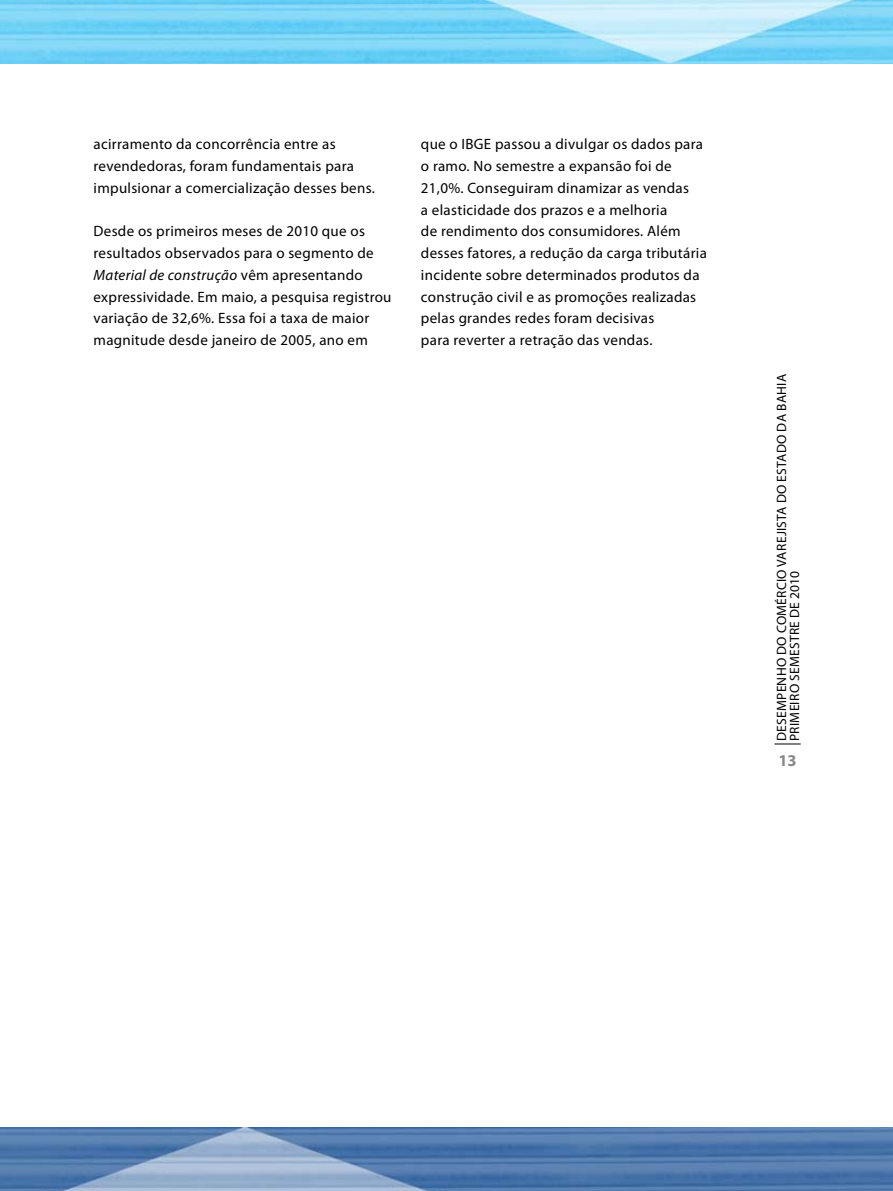
<style>
.page{position:relative;width:893px;height:1191px;background:#fff}
.page>*{position:absolute;margin:0;border:0;box-sizing:border-box;transform-origin:0 0}
.t1{font:700 16.5px "Myriad Pro";color:#87888a}
.t2{font:15px/21.8px "Myriad Pro";letter-spacing:.02em;color:#000}
.t3{font:13.5px/13.2px "Myriad Pro";letter-spacing:.02em;color:#000}
.s1{font-style:italic}
</style>
<div class="page">
<img style="left:0;top:1127px;width:893px;height:64px">
<img style="left:0;top:0;width:893px;height:64px">
<svg style="left:774px;top:743px;width:27px;height:1px"></svg>
<p class="t2" style="left:94px;top:133px;width:283px">acirramento da concorrência entre as revendedoras, foram fundamentais para impulsionar a comercialização desses bens.</p>
<p class="t2" style="left:94px;top:220px;width:299px">Desde os primeiros meses de 2010 que os resultados observados para o segmento de <span class="s1">Material de construção</span> vêm apresentando expressividade. Em maio, a pesquisa registrou variação de 32,6%. Essa foi a taxa de maior magnitude desde janeiro de 2005, ano em</p>
<p class="t2" style="left:421px;top:133px;width:287px">que o IBGE passou a divulgar os dados para o ramo. No semestre a expansão foi de 21,0%. Conseguiram dinamizar as vendas<br>a elasticidade dos prazos e a melhoria<br>de rendimento dos consumidores. Além desses fatores, a redução da carga tributária incidente sobre determinados produtos da construção civil e as promoções realizadas pelas grandes redes foram decisivas<br>para reverter a retração das vendas.</p>
<p class="t3" style="left:775px;top:741px;width:367px;rotate:-90deg">Desempenho do comércio varejista do estado da Bahia primeiro semestre de 2010</p>
<p class="t1" style="left:778px;top:749px;width:20px">13</p>
</div>
